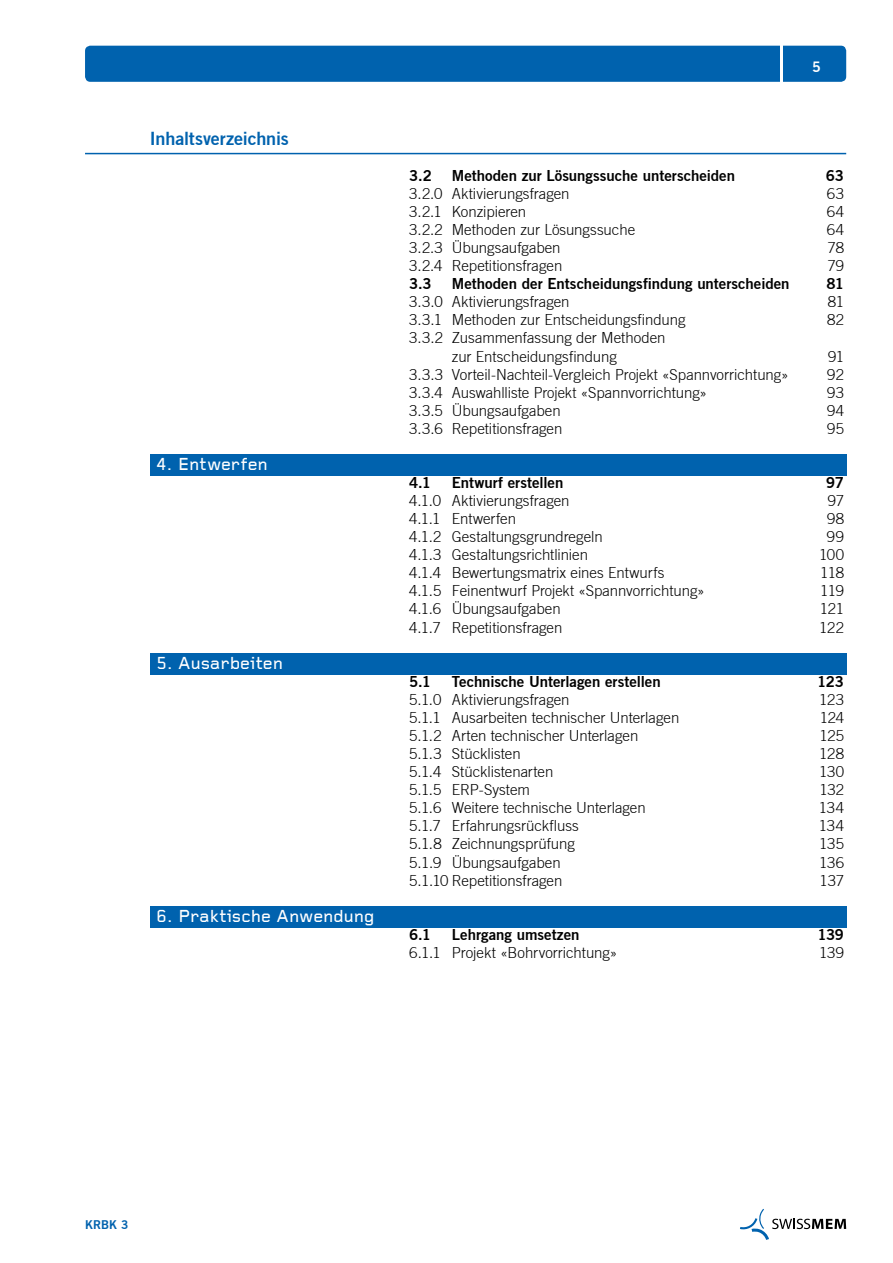
<style>
.page{position:relative;width:893px;height:1263px;background:#fff}
.page>*{position:absolute;margin:0;border:0;box-sizing:border-box;transform-origin:0 0}
.t1{font:500 18px "Foundry Gridnik";letter-spacing:-.005em;color:#fff}
.t2{font:18px "Trade Gothic Bold Two";letter-spacing:-.01em;color:#0062ae}
.t3{font:300 15px/18px "Trade Gothic";color:#000;text-align:center}
.t4{font:15px "Trade Gothic Bold Two";color:#000}
.t5{font:14.25px "Trade Gothic Bold Two";color:#fff}
.t6{font:12px "Trade Gothic Bold Two";color:#0062ae}
</style>
<div class="page">
<div style="left:85px;top:46px;width:761px;height:36px;background:#0062ae;border-radius:5px"></div>
<hr style="left:85px;top:153px;width:761px;height:1px;background:#0062ae">
<hr style="left:780px;top:36px;width:2px;height:54px;background:#fff">
<svg style="left:740px;top:1209px;width:106px;height:31px"></svg>
<div style="left:150px;top:454px;width:696px;height:22px;background:#0062ae"></div>
<div style="left:150px;top:653px;width:696px;height:21px;background:#0062ae"></div>
<div style="left:150px;top:906px;width:696px;height:21px;background:#0062ae"></div>
<p class="t2" style="left:150px;top:127px;width:140px">Inhaltsverzeichnis</p>
<p class="t1" style="left:156px;top:454px;width:113px">4. Entwerfen</p>
<p class="t1" style="left:156px;top:653px;width:128px">5. Ausarbeiten</p>
<p class="t1" style="left:156px;top:906px;width:220px">6. Praktische Anwendung</p>
<p class="t5" style="left:812px;top:58px;width:10px">5</p>
<p class="t4" style="left:409px;top:166px;width:24px">3.2</p>
<p class="t4" style="left:452px;top:166px;width:285px">Methoden zur Lösungssuche unterscheiden</p>
<p class="t4" style="left:826px;top:166px;width:20px">63</p>
<p class="t3" style="left:409px;top:184px;width:162px">3.2.0 Aktivierungsfragen</p>
<p class="t3" style="left:827px;top:184px;width:19px">63</p>
<p class="t3" style="left:409px;top:202px;width:118px">3.2.1 Konzipieren</p>
<p class="t3" style="left:827px;top:202px;width:19px">64</p>
<p class="t3" style="left:409px;top:220px;width:227px">3.2.2 Methoden zur Lösungssuche</p>
<p class="t3" style="left:827px;top:220px;width:19px">64</p>
<p class="t3" style="left:409px;top:238px;width:153px">3.2.3 Übungsaufgaben</p>
<p class="t3" style="left:827px;top:238px;width:18px">78</p>
<p class="t3" style="left:409px;top:257px;width:155px">3.2.4 Repetitionsfragen</p>
<p class="t3" style="left:827px;top:257px;width:18px">79</p>
<p class="t4" style="left:409px;top:275px;width:24px">3.3</p>
<p class="t4" style="left:452px;top:275px;width:339px">Methoden der Entscheidungsfindung unterscheiden</p>
<p class="t4" style="left:826px;top:275px;width:19px">81</p>
<p class="t3" style="left:409px;top:293px;width:162px">3.3.0 Aktivierungsfragen</p>
<p class="t3" style="left:828px;top:293px;width:18px">81</p>
<p class="t3" style="left:409px;top:311px;width:278px">3.3.1 Methoden zur Entscheidungsfindung</p>
<p class="t3" style="left:827px;top:311px;width:18px">82</p>
<p class="t3" style="left:409px;top:329px;width:258px">3.3.2 Zusammenfassung der Methoden zur Entscheidungsfindung</p>
<p class="t3" style="left:828px;top:347px;width:18px">91</p>
<p class="t3" style="left:409px;top:365px;width:381px">3.3.3 Vorteil-Nachteil-Vergleich Projekt «Spannvorrichtung»</p>
<p class="t3" style="left:827px;top:365px;width:18px">92</p>
<p class="t3" style="left:409px;top:383px;width:299px">3.3.4 Auswahlliste Projekt «Spannvorrichtung»</p>
<p class="t3" style="left:827px;top:383px;width:18px">93</p>
<p class="t3" style="left:409px;top:401px;width:153px">3.3.5 Übungsaufgaben</p>
<p class="t3" style="left:827px;top:401px;width:19px">94</p>
<p class="t3" style="left:409px;top:419px;width:155px">3.3.6 Repetitionsfragen</p>
<p class="t3" style="left:827px;top:419px;width:18px">95</p>
<p class="t4" style="left:409px;top:473px;width:23px">4.1</p>
<p class="t4" style="left:452px;top:473px;width:113px">Entwurf erstellen</p>
<p class="t4" style="left:826px;top:473px;width:19px">97</p>
<p class="t3" style="left:409px;top:491px;width:162px">4.1.0 Aktivierungsfragen</p>
<p class="t3" style="left:828px;top:491px;width:18px">97</p>
<p class="t3" style="left:409px;top:510px;width:108px">4.1.1 Entwerfen</p>
<p class="t3" style="left:827px;top:510px;width:18px">98</p>
<p class="t3" style="left:409px;top:528px;width:195px">4.1.2 Gestaltungsgrundregeln</p>
<p class="t3" style="left:827px;top:528px;width:19px">99</p>
<p class="t3" style="left:409px;top:546px;width:180px">4.1.3 Gestaltungsrichtlinien</p>
<p class="t3" style="left:819px;top:546px;width:26px">100</p>
<p class="t3" style="left:409px;top:564px;width:257px">4.1.4 Bewertungsmatrix eines Entwurfs</p>
<p class="t3" style="left:820px;top:564px;width:25px">118</p>
<p class="t3" style="left:409px;top:582px;width:297px">4.1.5 Feinentwurf Projekt «Spannvorrichtung»</p>
<p class="t3" style="left:820px;top:582px;width:25px">119</p>
<p class="t3" style="left:409px;top:600px;width:153px">4.1.6 Übungsaufgaben</p>
<p class="t3" style="left:820px;top:600px;width:26px">121</p>
<p class="t3" style="left:409px;top:618px;width:155px">4.1.7 Repetitionsfragen</p>
<p class="t3" style="left:819px;top:618px;width:26px">122</p>
<p class="t4" style="left:409px;top:672px;width:23px">5.1</p>
<p class="t4" style="left:452px;top:672px;width:210px">Technische Unterlagen erstellen</p>
<p class="t4" style="left:817px;top:672px;width:28px">123</p>
<p class="t3" style="left:409px;top:690px;width:162px">5.1.0 Aktivierungsfragen</p>
<p class="t3" style="left:819px;top:690px;width:26px">123</p>
<p class="t3" style="left:409px;top:708px;width:272px">5.1.1 Ausarbeiten technischer Unterlagen</p>
<p class="t3" style="left:820px;top:708px;width:26px">124</p>
<p class="t3" style="left:409px;top:726px;width:231px">5.1.2 Arten technischer Unterlagen</p>
<p class="t3" style="left:819px;top:726px;width:26px">125</p>
<p class="t3" style="left:409px;top:744px;width:113px">5.1.3 Stücklisten</p>
<p class="t3" style="left:819px;top:744px;width:26px">128</p>
<p class="t3" style="left:409px;top:763px;width:146px">5.1.4 Stücklistenarten</p>
<p class="t3" style="left:819px;top:763px;width:27px">130</p>
<p class="t3" style="left:409px;top:781px;width:122px">5.1.5 ERP-System</p>
<p class="t3" style="left:819px;top:781px;width:26px">132</p>
<p class="t3" style="left:409px;top:799px;width:238px">5.1.6 Weitere technische Unterlagen</p>
<p class="t3" style="left:819px;top:799px;width:27px">134</p>
<p class="t3" style="left:409px;top:817px;width:171px">5.1.7 Erfahrungsrückfluss</p>
<p class="t3" style="left:819px;top:817px;width:27px">134</p>
<p class="t3" style="left:409px;top:835px;width:167px">5.1.8 Zeichnungsprüfung</p>
<p class="t3" style="left:819px;top:835px;width:26px">135</p>
<p class="t3" style="left:409px;top:853px;width:153px">5.1.9 Übungsaufgaben</p>
<p class="t3" style="left:819px;top:853px;width:26px">136</p>
<p class="t3" style="left:409px;top:871px;width:155px">5.1.10 Repetitionsfragen</p>
<p class="t3" style="left:820px;top:871px;width:26px">137</p>
<p class="t4" style="left:409px;top:925px;width:23px">6.1</p>
<p class="t4" style="left:452px;top:925px;width:129px">Lehrgang umsetzen</p>
<p class="t4" style="left:817px;top:925px;width:28px">139</p>
<p class="t3" style="left:409px;top:943px;width:209px">6.1.1 Projekt «Bohrvorrichtung»</p>
<p class="t3" style="left:819px;top:943px;width:26px">139</p>
<p class="t6" style="left:85px;top:1217px;width:45px">KRBK 3</p>
</div>
